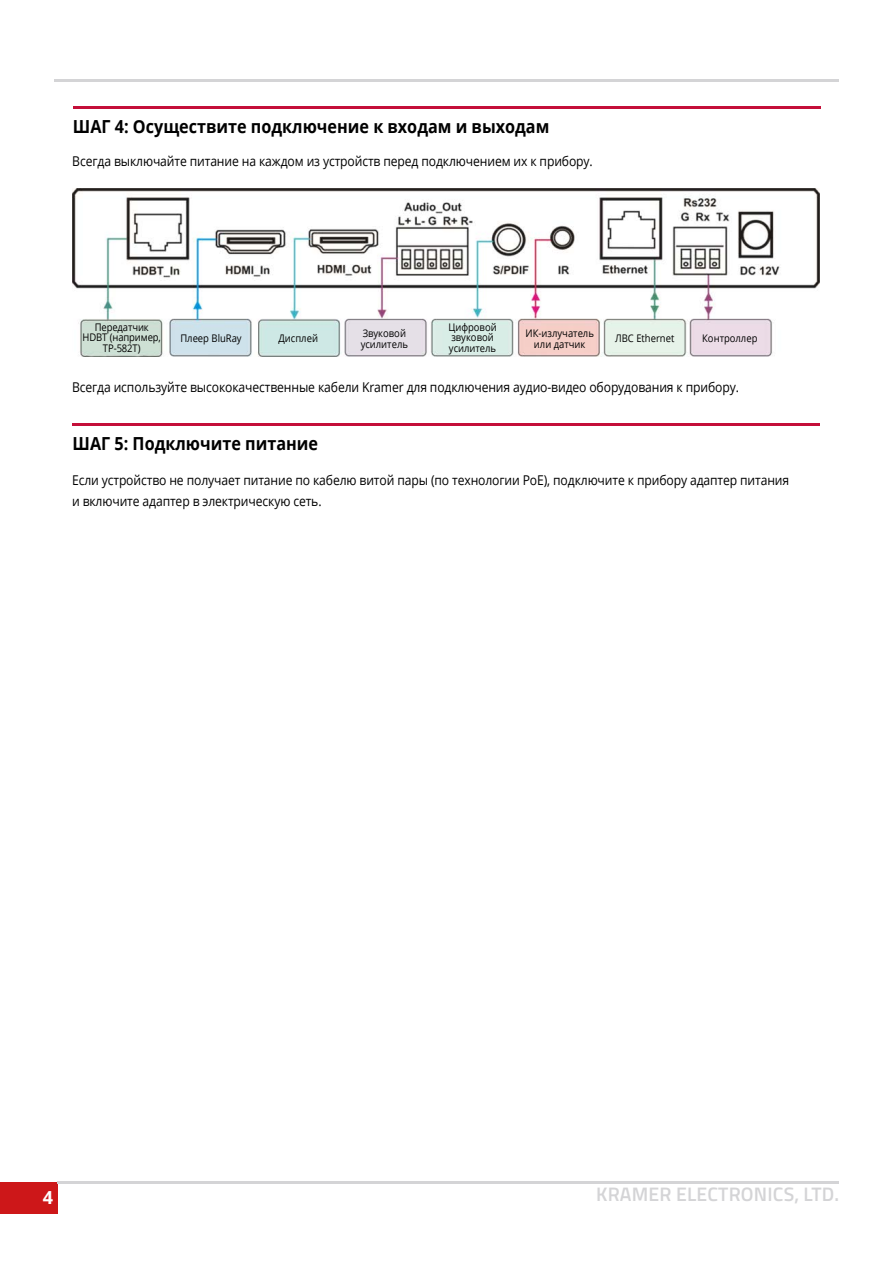
<style>
.page{position:relative;width:893px;height:1263px;background:#fff}
.page>*{position:absolute;margin:0;border:0;box-sizing:border-box;transform-origin:0 0}
.t1{font:600 19.5px "Titillium Web";letter-spacing:.01em;color:#d4d4d6}
.t2{font:700 18px "Open Sans";color:#000;scale:.9 1}
.t3{font:700 18px "Open Sans";color:#fff}
.t4{font:13.5px/21px "Open Sans";letter-spacing:-.01em;color:#000;scale:.9 1}
.t5{font:10.5px/10.5px "Open Sans";color:#000;text-align:center;scale:.9 1}
</style>
<div class="page">
<hr style="left:54px;top:80px;width:785px;height:2px;background:#d4d4d6">
<div style="left:0;top:1182px;width:57px;height:31px;background:#cd1719"></div>
<hr style="left:57px;top:1182px;width:782px;height:2px;background:#d4d4d6">
<hr style="left:73px;top:106px;width:748px;height:2px;background:#c40f39">
<hr style="left:73px;top:424px;width:747px;height:2px;background:#c40f39">
<img style="left:72px;top:188px;width:747px;height:169px">
<h2 class="t2" style="left:73px;top:113px;width:531px">ШАГ 4: Осуществите подключение к входам и выходам</h2>
<p class="t4" style="left:72px;top:150px;width:580px">Всегда выключайте питание на каждом из устройств перед подключением их к прибору.</p>
<p class="t5" style="left:83px;top:321px;width:89px">Передатчик<br>HDBT (например,<br>TP-582T)</p>
<p class="t5" style="left:180px;top:333px;width:70px">Плеер BluRay</p>
<p class="t5" style="left:278px;top:333px;width:45px">Дисплей</p>
<p class="t5" style="left:361px;top:328px;width:54px;text-align:left">Звуковой усилитель</p>
<p class="t5" style="left:448px;top:321px;width:55px;text-align:left">Цифровой звуковой усилитель</p>
<p class="t5" style="left:525px;top:328px;width:78px">ИК-излучатель или датчик</p>
<p class="t5" style="left:615px;top:333px;width:67px">ЛВС Ethernet</p>
<p class="t5" style="left:702px;top:333px;width:63px">Контроллер</p>
<p class="t4" style="left:72px;top:377px;width:743px">Всегда используйте высококачественные кабели Kramer для подключения аудио-видео оборудования к прибору.</p>
<h2 class="t2" style="left:73px;top:431px;width:274px">ШАГ 5: Подключите питание</h2>
<p class="t4" style="left:72px;top:469px;width:798px">Если устройство не получает питание по кабелю витой пары (по технологии PoE), подключите к прибору адаптер питания и включите адаптер в электрическую сеть.</p>
<h2 class="t3" style="left:43px;top:1185px;width:12px">4</h2>
<h1 class="t1" style="left:596px;top:1180px;width:244px">KRAMER ELECTRONICS, LTD.</h1>
</div>
